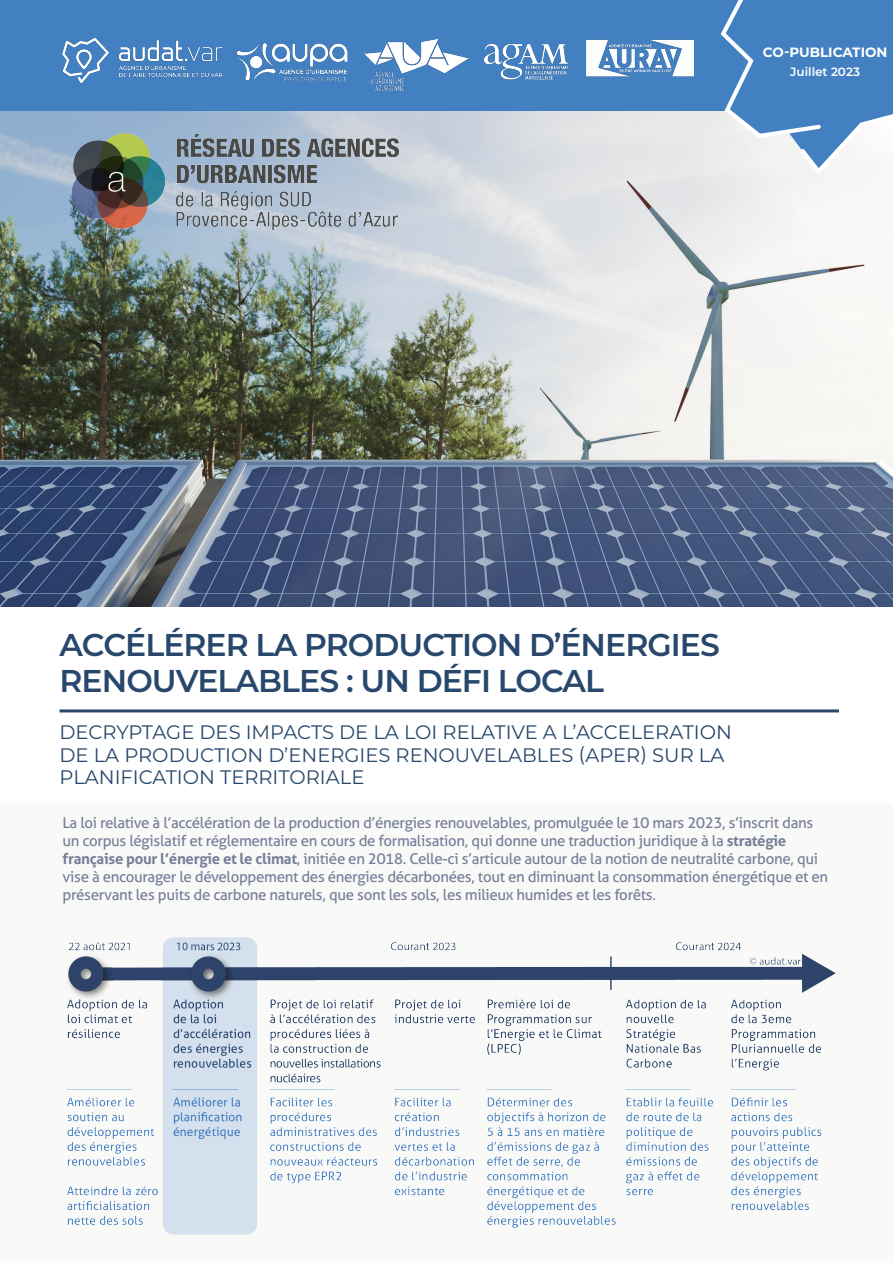
<style>
.page{position:relative;width:893px;height:1263px;background:#fff}
.page>*{position:absolute;margin:0;border:0;box-sizing:border-box;transform-origin:0 0}
._2_-_Titre{font:600 31.5px/36px "Montserrat";letter-spacing:-.03em;color:#28476c}
._1_-_Titres_partie{font:19.5px/22.5px "Montserrat";color:#28476c}
._4_-_Texte{font:15px/18px "Aller";letter-spacing:-.02em;color:#767f99}
.Texte{font:700 13.5px "Montserrat";color:#fff}
.Texte-2{font:600 12px "Montserrat";color:#fff}
.s1{font-weight:700}
</style>
<div class="page">
<img style="left:0;top:111px;width:893px;height:495px">
<div style="left:0;top:803px;width:893px;height:460px;background:#f9f9f8"></div>
<div style="left:0;top:0;width:893px;height:111px;background:#4280c2"></div>
<svg style="left:718px;top:0;width:175px;height:178px"></svg>
<img style="left:62px;top:37px;width:161px;height:47px">
<img style="left:483px;top:43px;width:86px;height:37px">
<img style="left:236px;top:43px;width:112px;height:39px">
<img style="left:586px;top:39px;width:109px;height:38px">
<img style="left:364px;top:39px;width:105px;height:52px">
<img style="left:66px;top:938px;width:770px;height:297px">
<img style="left:48px;top:118px;width:381px;height:127px">
<hr style="left:60px;top:709px;width:779px;height:3px;background:#28476c">
<p class="Texte" style="left:763px;top:42px;width:126px">CO-PUBLICATION</p>
<p class="Texte-2" style="left:790px;top:63px;width:71px">Juillet 2023</p>
<p class="_2_-_Titre" style="left:60px;top:626px;width:662px">ACCÉLÉRER LA PRODUCTION D’ÉNERGIES<br>RENOUVELABLES : UN DÉFI LOCAL</p>
<p class="_1_-_Titres_partie" style="left:60px;top:720px;width:674px">DECRYPTAGE DES IMPACTS DE LA LOI RELATIVE A L’ACCELERATION<br>DE LA PRODUCTION D’ENERGIES RENOUVELABLES (APER) SUR LA<br>PLANIFICATION TERRITORIALE</p>
<p class="_4_-_Texte" style="left:63px;top:814px;width:767px">La loi relative à l’accélération de la production d’énergies renouvelables, promulguée le 10 mars 2023, s’inscrit dans un corpus législatif et réglementaire en cours de formalisation, qui donne une traduction juridique à la <span class="s1">stratégie française pour l’énergie et le climat</span>, initiée en 2018. Celle-ci s’articule autour de la notion de neutralité carbone, qui vise à encourager le développement des énergies décarbonées, tout en diminuant la consommation énergétique et en préservant les puits de carbone naturels, que sont les sols, les milieux humides et les forêts.</p>
</div>
